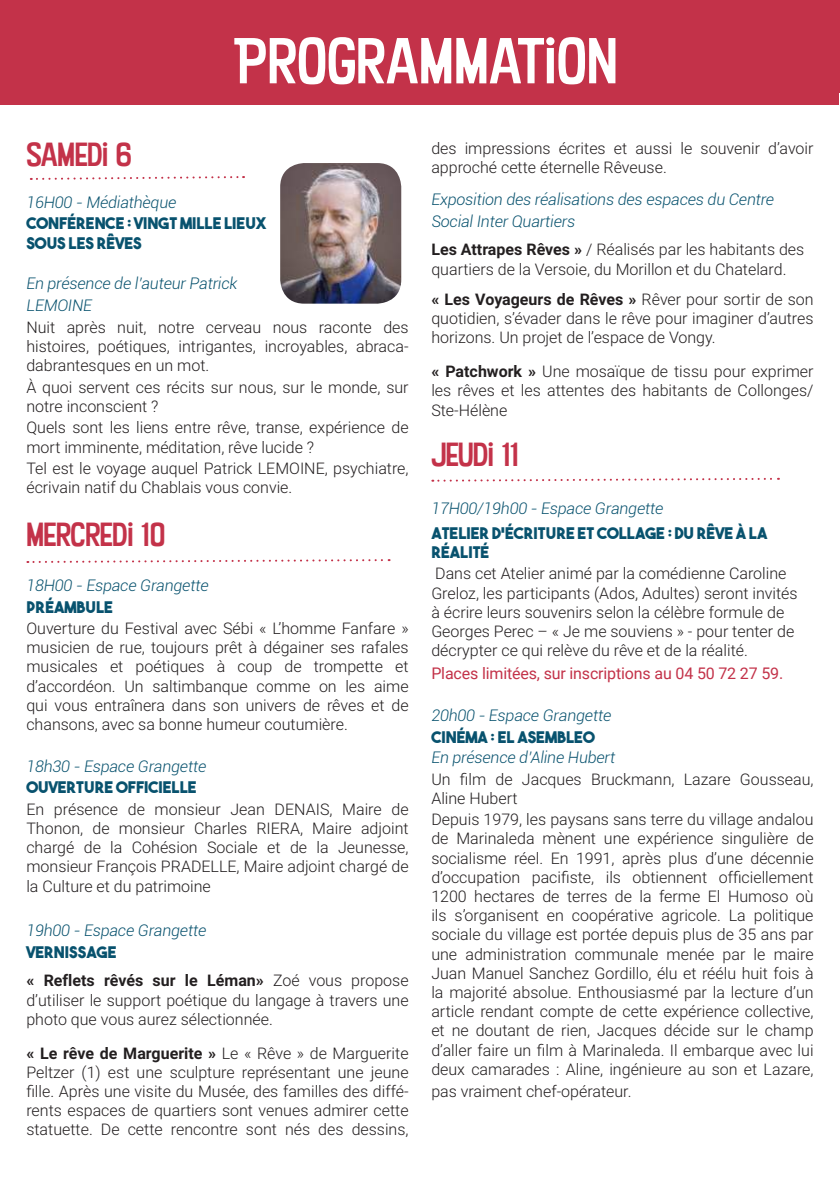
<style>
.page{position:relative;width:840px;height:1191px;background:#fff}
.page>*{position:absolute;margin:0;border:0;box-sizing:border-box;transform-origin:0 0}
.t1{font:62px "Kon Tiki JF Aloha";color:#fff}
.t2{font:32px "Kon Tiki JF Aloha";letter-spacing:-.02em;color:#c33249}
.t3{font:300 16px/19.2px "Roboto";color:#231f20;text-align:justify}
.t4{font:italic 300 16px/22px "Roboto";letter-spacing:-.01em;color:#08526e}
.t5{font:16px/19.2px "The Bold Font";color:#08526e}
.t6{font:16px "Roboto";letter-spacing:-.01em;color:#c33249}
.s1{font-weight:700}
</style>
<div class="page">
<div style="left:0;top:0;width:838px;height:105px;background:#c33249"></div>
<div style="left:0;top:0;width:839px;height:92px;background:#c33249"></div>
<svg style="left:31px;top:176px;width:213px;height:4px"></svg>
<svg style="left:27px;top:559px;width:362px;height:4px"></svg>
<svg style="left:432px;top:477px;width:346px;height:5px"></svg>
<img style="left:280px;top:163px;width:121px;height:141px">
<h1 class="t1" style="left:233px;top:22px;width:385px">PROGRAMMATION</h1>
<h2 class="t2" style="left:26px;top:135px;width:107px">SAMEDI 6</h2>
<p class="t4" style="left:26px;top:191px;width:151px">16H00 - Médiathèque</p>
<p class="t5" style="left:26px;top:214px;width:241px">CONFÉRENCE : VINGT MILLE LIEUX<br>SOUS LES RÊVES</p>
<p class="t4" style="left:26px;top:272px;width:212px">En présence de l’auteur Patrick<br>LEMOINE</p>
<p class="t3" style="left:26px;top:317px;width:383px">Nuit après nuit, notre cerveau nous raconte des histoires, poétiques, intrigantes, incroyables, abraca&shy;dabrantesques en un mot.</p>
<p class="t3" style="left:26px;top:377px;width:383px">À quoi servent ces récits sur nous, sur le monde, sur notre inconscient ?</p>
<p class="t3" style="left:26px;top:417px;width:383px">Quels sont les liens entre rêve, transe, expérience de mort imminente, méditation, rêve lucide ?</p>
<p class="t3" style="left:26px;top:458px;width:383px">Tel est le voyage auquel Patrick LEMOINE, psychiatre, écrivain natif du Chablais vous convie.</p>
<h2 class="t2" style="left:26px;top:514px;width:141px">MERCREDI 10</h2>
<p class="t4" style="left:26px;top:574px;width:184px">18H00 - Espace Grangette</p>
<p class="t5" style="left:26px;top:597px;width:88px">PRÉAMBULE</p>
<p class="t3" style="left:26px;top:618px;width:383px">Ouverture du Festival avec Sébi « L’homme Fanfare » musicien de rue, toujours prêt à dégainer ses rafales musicales et poétiques à coup de trompette et d’accordéon. Un saltimbanque comme on les aime qui vous entraînera dans son univers de rêves et de chansons, avec sa bonne humeur coutumière.</p>
<p class="t4" style="left:26px;top:754px;width:181px">18h30 - Espace Grangette</p>
<p class="t5" style="left:26px;top:777px;width:172px">OUVERTURE OFFICIELLE</p>
<p class="t3" style="left:26px;top:799px;width:383px">En présence de monsieur Jean DENAIS, Maire de Thonon, de monsieur Charles RIERA, Maire adjoint chargé de la Cohésion Sociale et de la Jeunesse, monsieur François PRADELLE, Maire adjoint chargé de la Culture et du patrimoine</p>
<p class="t4" style="left:26px;top:919px;width:181px">19h00 - Espace Grangette</p>
<p class="t5" style="left:26px;top:942px;width:91px">VERNISSAGE</p>
<p class="t3" style="left:26px;top:970px;width:383px"><span class="s1">« Reflets rêvés sur le Léman»</span> Zoé vous propose d’utiliser le support poétique du langage à travers une photo que vous aurez sélectionnée.</p>
<p class="t3" style="left:26px;top:1042px;width:383px"><span class="s1">« Le rêve de Marguerite »</span> Le « Rêve » de Marguerite Peltzer (1) est une sculpture représentant une jeune fille. Après une visite du Musée, des familles des diffé&shy;rents espaces de quartiers sont venues admirer cette statuette. De cette rencontre sont nés des dessins,</p>
<p class="t3" style="left:431px;top:138px;width:383px">des impressions écrites et aussi le souvenir d’avoir approché cette éternelle Rêveuse.</p>
<p class="t4" style="left:431px;top:187px;width:344px">Exposition des réalisations des espaces du Centre<br>Social Inter Quartiers</p>
<p class="t3" style="left:431px;top:239px;width:374px"><span class="s1">Les Attrapes Rêves »</span> / Réalisés par les habitants des quartiers de la Versoie, du Morillon et du Chatelard.</p>
<p class="t3" style="left:431px;top:289px;width:383px"><span class="s1">« Les Voyageurs de Rêves »</span> Rêver pour sortir de son quotidien, s’évader dans le rêve pour imaginer d’autres horizons. Un projet de l’espace de Vongy.</p>
<p class="t3" style="left:431px;top:361px;width:383px"><span class="s1">« Patchwork »</span> Une mosaïque de tissu pour exprimer les rêves et les attentes des habitants de Collonges/ Ste-Hélène</p>
<h2 class="t2" style="left:431px;top:434px;width:89px">JEUDI 11</h2>
<p class="t4" style="left:431px;top:497px;width:233px">17H00/19h00 - Espace Grangette</p>
<p class="t5" style="left:431px;top:523px;width:337px">ATELIER D’ÉCRITURE ET COLLAGE : DU RÊVE À LA<br>RÉALITÉ</p>
<p class="t3" style="left:431px;top:563px;width:367px;text-align:left">Dans cet Atelier animé par la comédienne Caroline Greloz, les participants (Ados, Adultes) seront invités à écrire leurs souvenirs selon la célèbre formule de Georges Perec – « Je me souviens » - pour tenter de décrypter ce qui relève du rêve et de la réalité.</p>
<p class="t6" style="left:431px;top:662px;width:353px">Places limitées, sur inscriptions au 04 50 72 27 59.</p>
<p class="t4" style="left:431px;top:704px;width:181px">20h00 - Espace Grangette</p>
<p class="t5" style="left:431px;top:727px;width:165px">CINÉMA : EL ASEMBLEO</p>
<p class="t4" style="left:431px;top:746px;width:185px">En présence d’Aline Hubert</p>
<p class="t3" style="left:431px;top:768px;width:383px">Un film de Jacques Bruckmann, Lazare Gousseau,<br>Aline Hubert</p>
<p class="t3" style="left:431px;top:809px;width:383px">Depuis 1979, les paysans sans terre du village andalou de Marinaleda mènent une expérience singulière de socialisme réel. En 1991, après plus d’une décennie d’occupation pacifiste, ils obtiennent officiellement 1200 hectares de terres de la ferme El Humoso où ils s’organisent en coopérative agricole. La politique sociale du village est portée depuis plus de 35 ans par une administration communale menée par le maire Juan Manuel Sanchez Gordillo, élu et réélu huit fois à la majorité absolue. Enthousiasmé par la lecture d’un article rendant compte de cette expérience collective, et ne doutant de rien, Jacques décide sur le champ d’aller faire un film à Marinaleda. Il embarque avec lui deux camarades : Aline, ingénieure au son et Lazare,</p>
<p class="t3" style="left:431px;top:1081px;width:201px">pas vraiment chef-opérateur.</p>
</div>
